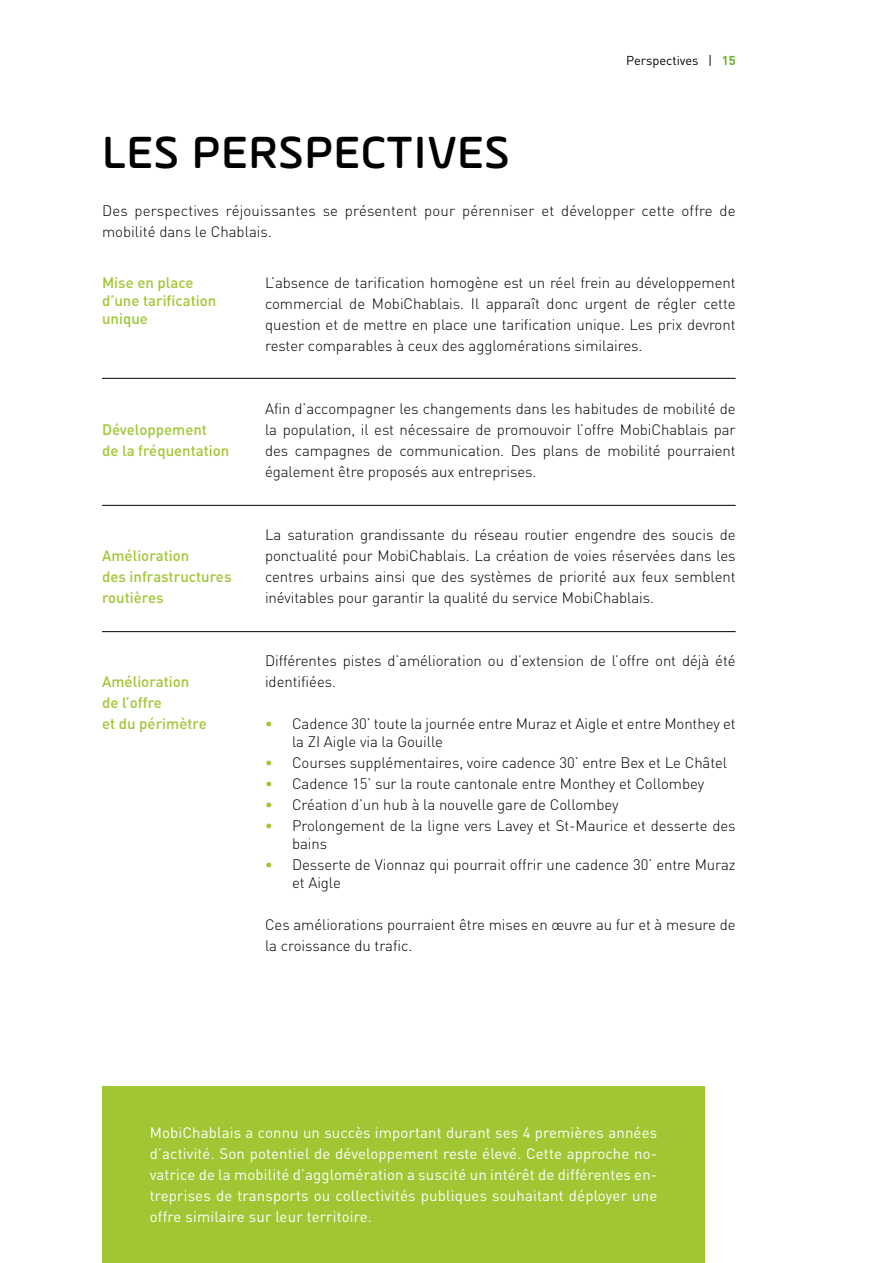
<style>
.page{position:relative;width:893px;height:1263px;background:#fff}
.page>*{position:absolute;margin:0;border:0;box-sizing:border-box;transform-origin:0 0}
.t1{font:500 48px "Ample Soft";letter-spacing:.01em;color:#000}
.t2{font:300 15px/21px "DIN Pro";letter-spacing:-.005em;color:#000}
.t3{font:15px/21px "DIN Pro";letter-spacing:.01em;color:#fff;text-align:justify}
.t4{font:500 15px/21px "DIN Pro";color:#a1c634}
.t5{font:12.75px "DINOT";color:#000}
.s1{font-family:"DIN Pro";font-weight:700;color:#69b42e}
.s2{font-weight:500;color:#a2c632}
</style>
<div class="page">
<hr style="left:102px;top:378px;width:634px;height:1px;background:#000">
<hr style="left:102px;top:505px;width:634px;height:1px;background:#000">
<hr style="left:102px;top:631px;width:634px;height:1px;background:#000">
<div style="left:102px;top:1086px;width:603px;height:177px;background:#a1c634"></div>
<p class="t5" style="left:626px;top:52px;width:111px">Perspectives | <span class="s1">15</span></p>
<h1 class="t1" style="left:102px;top:123px;width:409px">LES PERSPECTIVES</h1>
<p class="t2" style="left:102px;top:199px;width:635px">Des perspectives réjouissantes se présentent pour pérenniser et développer cette offre de mobilité dans le Chablais.</p>
<p class="t4" style="left:102px;top:272px;width:116px;line-height:18px">Mise en place d’une tarification unique</p>
<p class="t2" style="left:265px;top:271px;width:472px;text-align:justify">L’absence de tarification homogène est un réel frein au développement commercial de MobiChablais. Il apparaît donc urgent de régler cette question et de mettre en place une tarification unique. Les prix devront rester comparables à ceux des agglomérations similaires.</p>
<p class="t4" style="left:102px;top:418px;width:129px">Développement<br>de la fréquentation</p>
<p class="t4" style="left:102px;top:544px;width:131px">Amélioration<br>des infrastructures routières</p>
<p class="t4" style="left:102px;top:669px;width:106px">Amélioration de l’offre<br>et du périmètre</p>
<p class="t2" style="left:265px;top:397px;width:472px;text-align:justify">Afin d’accompagner les changements dans les habitudes de mobilité de la population, il est nécessaire de promouvoir l’offre MobiChablais par des campagnes de communication. Des plans de mobilité pourraient également être proposés aux entreprises.</p>
<p class="t2" style="left:265px;top:523px;width:472px;text-align:justify">La saturation grandissante du réseau routier engendre des soucis de ponctualité pour MobiChablais. La création de voies réservées dans les centres urbains ainsi que des systèmes de priorité aux feux semblent inévitables pour garantir la qualité du service MobiChablais.</p>
<p class="t2" style="left:265px;top:649px;width:472px">Différentes pistes d’amélioration ou d’extension de l’offre ont déjà été identifiées.</p>
<p class="t2" style="left:292px;top:713px;width:445px;line-height:18px;text-indent:-27px"><span class="s2">•</span> Cadence 30’ toute la journée entre Muraz et Aigle et entre Monthey et la ZI Aigle via la Gouille</p>
<p class="t2" style="left:265px;top:751px;width:464px"><span class="s2">•</span> Courses supplémentaires, voire cadence 30’ entre Bex et Le Châtel</p>
<p class="t2" style="left:265px;top:772px;width:441px"><span class="s2">•</span> Cadence 15’ sur la route cantonale entre Monthey et Collombey</p>
<p class="t2" style="left:265px;top:793px;width:355px"><span class="s2">•</span> Création d’un hub à la nouvelle gare de Collombey</p>
<p class="t2" style="left:292px;top:815px;width:445px;line-height:18px;text-indent:-27px"><span class="s2">•</span> Prolongement de la ligne vers Lavey et St-Maurice et desserte des bains</p>
<p class="t2" style="left:292px;top:854px;width:445px;line-height:18px;text-indent:-27px"><span class="s2">•</span> Desserte de Vionnaz qui pourrait offrir une cadence 30’ entre Muraz et Aigle</p>
<p class="t2" style="left:265px;top:913px;width:472px">Ces améliorations pourraient être mises en œuvre au fur et à mesure de la croissance du trafic.</p>
<p class="t3" style="left:150px;top:1121px;width:509px">MobiChablais a connu un succès important durant ses 4 premières années d’activité. Son potentiel de développement reste élevé. Cette approche no&shy;vatrice de la mobilité d’agglomération a suscité un intérêt de différentes en&shy;treprises de transports ou collectivités publiques souhaitant déployer une offre similaire sur leur territoire.</p>
</div>
